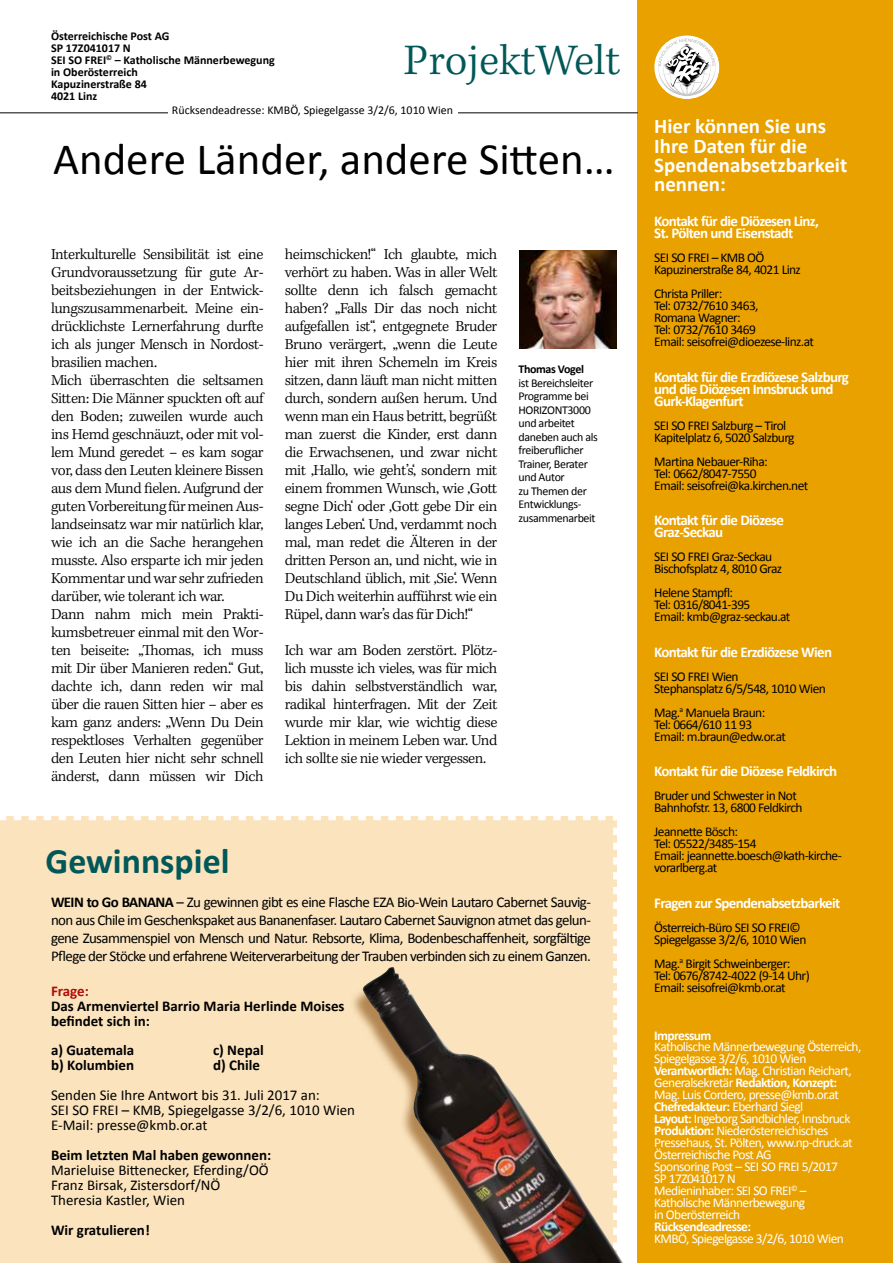
<style>
.page{position:relative;width:893px;height:1263px;background:#fff}
.page>*{position:absolute;margin:0;border:0;box-sizing:border-box;transform-origin:0 0}
.t1{font:45px "Calibri";color:#000}
.t2{font:44.85px "Kepler Std Light Capt";letter-spacing:-.005em;color:#005858}
.t3{font:700 35.85px "Calibri";color:#005858}
.t4{font:700 20.85px/19.5px "Calibri";color:#fff}
.t5{font:15.75px/18px "Kepler Std Light Capt";letter-spacing:-.03em;color:#000;text-align:justify}
.t6{font:15px/15px "Calibri";color:#000}
.t7{font:700 15px/12px "Calibri";letter-spacing:-.045em;color:#fff}
.t8{font:700 15px/15px "Calibri";color:#000}
.t9{font:700 15px "Calibri";letter-spacing:-.005em;color:#ae0f0a}
.t10{font:13.5px/12px "Calibri";letter-spacing:-.045em;color:#000}
.t11{font:13.5px/12px "Calibri";letter-spacing:-.045em;color:#fff}
.t12{font:700 13.5px "Calibri";letter-spacing:-.045em;color:#fff}
.t13{font:12px/13.5px "Calibri";letter-spacing:-.03em;color:#000}
.t14{font:700 12px/12px "Calibri";color:#000}
.t15{font:12px "Calibri";color:#000}
.t16{font:700 12px "Calibri";letter-spacing:-.03em;color:#000}
.s1{font-weight:700}
</style>
<div class="page">
<div style="left:638px;top:0;width:255px;height:1263px;background:#e9a100"></div>
<img style="left:519px;top:251px;width:98px;height:98px">
<div style="left:0;top:816px;width:617px;height:447px;background:#fae3bd"></div>
<svg style="left:654px;top:35px;width:65px;height:64px"></svg>
<svg style="left:319px;top:933px;width:319px;height:330px;background:#cdb599"></svg>
<hr style="left:0;top:113px;width:638px;height:1px;background:#000">
<div style="left:168px;top:105px;width:289px;height:35px;background:#fff"></div>
<p class="t14" style="left:51px;top:30px;width:225px">Österreichische Post AG<br>SP 17Z041017 N<br>SEI SO FREI<sup>©</sup> – Katholische Männerbewegung in Oberösterreich<br>Kapuzinerstraße 84<br>4021 Linz</p>
<h2 class="t2" style="left:404px;top:35px;width:218px">ProjektWelt</h2>
<p class="t15" style="left:172px;top:102px;width:283px">Rücksendeadresse: KMBÖ, Spiegelgasse 3/2/6, 1010 Wien</p>
<h1 class="t1" style="left:53px;top:130px;width:563px">Andere Länder, andere Sitten…</h1>
<p class="t5" style="left:51px;top:245px;width:214px;text-align:left">Interkulturelle Sensibilität ist eine<br>Grundvoraussetzung für gute Ar&shy;beitsbeziehungen in der Entwick&shy;lungszusammenarbeit. Meine ein&shy;drücklichste Lernerfahrung durfte ich als junger Mensch in Nordost&shy;brasilien machen.<br>Mich überraschten die seltsamen<br>Sitten: Die Männer spuckten oft auf den Boden; zuweilen wurde auch ins Hemd geschnäuzt, oder mit vol&shy;lem Mund geredet – es kam sogar vor, dass den Leuten kleinere Bissen aus dem Mund fielen. Aufgrund der guten Vorbereitung für meinen Aus&shy;landseinsatz war mir natürlich klar, wie ich an die Sache herangehen musste. Also ersparte ich mir jeden<br>Kommentar und war sehr zufrieden darüber, wie tolerant ich war.<br>Dann nahm mich mein Prakti&shy;kumsbetreuer einmal mit den Wor&shy;ten beiseite: „Thomas, ich muss mit Dir über Manieren reden.“ Gut, dachte ich, dann reden wir mal über die rauen Sitten hier – aber es kam ganz anders: „Wenn Du Dein respektloses Verhalten gegenüber den Leuten hier nicht sehr schnell änderst, dann müssen wir Dich</p>
<p class="t5" style="left:285px;top:245px;width:214px">heimschicken!“ Ich glaubte, mich verhört zu haben. Was in aller Welt sollte denn ich falsch gemacht haben? „Falls Dir das noch nicht aufgefallen ist“, entgegnete Bruder Bruno verärgert, „wenn die Leute hier mit ihren Schemeln im Kreis sitzen, dann läuft man nicht mitten durch, sondern außen herum. Und wenn man ein Haus betritt, begrüßt man zuerst die Kinder, erst dann die Erwachsenen, und zwar nicht mit ‚Hallo, wie geht’s‘, sondern mit einem frommen Wunsch, wie ‚Gott segne Dich‘ oder ‚Gott gebe Dir ein langes Leben‘. Und, verdammt noch mal, man redet die Älteren in der dritten Person an, und nicht, wie in Deutschland üblich, mit ‚Sie‘. Wenn Du Dich weiterhin aufführst wie ein Rüpel, dann war’s das für Dich!“</p>
<p class="t5" style="left:285px;top:641px;width:214px">Ich war am Boden zerstört. Plötz&shy;lich musste ich vieles, was für mich bis dahin selbstverständlich war, radikal hinterfragen. Mit der Zeit wurde mir klar, wie wichtig diese Lektion in meinem Leben war. Und ich sollte sie nie wieder vergessen.</p>
<p class="t16" style="left:518px;top:362px;width:67px">Thomas Vogel</p>
<p class="t13" style="left:518px;top:376px;width:81px">ist Bereichsleiter<br>Programme bei<br>HORIZONT3000 und arbeitet daneben auch als freiberuflicher<br>Trainer, Berater und Autor<br>zu Themen der<br>Entwicklungs&shy;zusammenarbeit</p>
<h3 class="t3" style="left:45px;top:838px;width:186px">Gewinnspiel</h3>
<p class="t6" style="left:51px;top:893px;width:541px;line-height:18px;text-align:justify"><span class="s1">WEIN to Go BANANA</span> – Zu gewinnen gibt es eine Flasche EZA Bio-Wein Lautaro Cabernet Sauvig&shy;non aus Chile im Geschenkspaket aus Bananenfaser. Lautaro Cabernet Sauvignon atmet das gelun&shy;gene Zusammenspiel von Mensch und Natur. Rebsorte, Klima, Bodenbeschaffenheit, sorgfältige Pflege der Stöcke und erfahrene Weiterverarbeitung der Trauben verbinden sich zu einem Ganzen.</p>
<p class="t9" style="left:51px;top:981px;width:39px">Frage:</p>
<p class="t8" style="left:51px;top:998px;width:295px">Das Armenviertel Barrio Maria Herlinde Moises befindet sich in:</p>
<p class="t8" style="left:51px;top:1043px;width:85px">a) Guatemala</p>
<p class="t8" style="left:213px;top:1043px;width:52px">c) Nepal</p>
<p class="t8" style="left:51px;top:1058px;width:85px">b) Kolumbien</p>
<p class="t8" style="left:213px;top:1058px;width:48px">d) Chile</p>
<p class="t6" style="left:51px;top:1088px;width:306px">Senden Sie Ihre Antwort bis 31. Juli 2017 an:<br>SEI SO FREI – KMB, Spiegelgasse 3/2/6, 1010 Wien<br>E-Mail: presse@kmb.or.at</p>
<p class="t8" style="left:51px;top:1147px;width:222px">Beim letzten Mal haben gewonnen:</p>
<p class="t6" style="left:51px;top:1162px;width:219px">Marieluise Bittenecker, Eferding/OÖ<br>Franz Birsak, Zistersdorf/NÖ<br>Theresia Kastler, Wien</p>
<p class="t8" style="left:51px;top:1222px;width:100px">Wir gratulieren!</p>
<h3 class="t4" style="left:654px;top:116px;width:195px">Hier können Sie uns<br>Ihre Daten für die<br>Spendenabsetzbarkeit nennen:</h3>
<p class="t7" style="left:654px;top:215px;width:166px">Kontakt für die Diözesen Linz,<br>St. Pölten und Eisenstadt</p>
<p class="t10" style="left:654px;top:252px;width:148px">SEI SO FREI – KMB OÖ<br>Kapuzinerstraße 84, 4021 Linz</p>
<p class="t10" style="left:654px;top:288px;width:161px">Christa Priller:<br>Tel: 0732/7610 3463,<br>Romana Wagner:<br>Tel: 0732/7610 3469<br>Email: seisofrei@dioezese-linz.at</p>
<p class="t7" style="left:654px;top:371px;width:196px">Kontakt für die Erzdiözese Salzburg und die Diözesen Innsbruck und<br>Gurk-Klagenfurt</p>
<p class="t10" style="left:654px;top:419px;width:142px">SEI SO FREI Salzburg – Tirol<br>Kapitelplatz 6, 5020 Salzburg</p>
<p class="t10" style="left:654px;top:455px;width:155px">Martina Nebauer-Riha:<br>Tel: 0662/8047-7550<br>Email: seisofrei@ka.kirchen.net</p>
<p class="t7" style="left:654px;top:514px;width:131px">Kontakt für die Diözese<br>Graz-Seckau</p>
<p class="t10" style="left:654px;top:551px;width:129px">SEI SO FREI Graz-Seckau<br>Bischofsplatz 4, 8010 Graz</p>
<p class="t10" style="left:654px;top:587px;width:138px">Helene Stampfl:<br>Tel: 0316/8041-395<br>Email: kmb@graz-seckau.at</p>
<p class="t7" style="left:654px;top:646px;width:179px">Kontakt für die Erzdiözese Wien</p>
<p class="t10" style="left:654px;top:670px;width:173px">SEI SO FREI Wien<br>Stephansplatz 6/5/548, 1010 Wien</p>
<p class="t10" style="left:654px;top:706px;width:133px">Mag.<sup>a</sup> Manuela Braun:<br>Tel: 0664/610 11 93<br>Email: m.braun@edw.or.at</p>
<p class="t7" style="left:654px;top:765px;width:184px">Kontakt für die Diözese Feldkirch</p>
<p class="t10" style="left:654px;top:790px;width:150px">Bruder und Schwester in Not<br>Bahnhofstr. 13, 6800 Feldkirch</p>
<p class="t10" style="left:654px;top:826px;width:189px">Jeannette Bösch:<br>Tel: 05522/3485-154<br>Email: jeannette.boesch@kath-kirche&shy;vorarlberg.at</p>
<p class="t7" style="left:654px;top:897px;width:188px">Fragen zur Spendenabsetzbarkeit</p>
<p class="t10" style="left:654px;top:921px;width:154px">Österreich-Büro SEI SO FREI©<br>Spiegelgasse 3/2/6, 1010 Wien</p>
<p class="t10" style="left:654px;top:957px;width:157px">Mag.<sup>a</sup> Birgit Schweinberger:<br>Tel: 0676/8742-4022 (9-14 Uhr)<br>Email: seisofrei@kmb.or.at</p>
<p class="t12" style="left:654px;top:1026px;width:59px">Impressum</p>
<p class="t11" style="left:654px;top:1041px;width:209px">Katholische Männerbewegung Österreich, Spiegelgasse 3/2/6, 1010 Wien <span class="s1">Verantwortlich:</span> Mag. Christian Reichart, Generalsekretär <span class="s1">Redaktion, Konzept:<br></span>Mag. Luis Cordero, presse@kmb.or.at <span class="s1">Chefredakteur:</span> Eberhard Siegl<br><span class="s1">Layout:</span> Ingeborg Sandbichler, Innsbruck <span class="s1">Produktion:</span> Niederösterreichisches Pressehaus, St. Pölten, www.np-druck.at Österreichische Post AG<br>Sponsoring Post – SEI SO FREI 5/2017<br>SP 17Z041017 N<br>Medieninhaber: SEI SO FREI<sup>©</sup> – Katholische Männerbewegung<br>in Oberösterreich</p>
<p class="t12" style="left:654px;top:1218px;width:98px">Rücksendeadresse:</p>
<p class="t11" style="left:654px;top:1232px;width:191px">KMBÖ, Spiegelgasse 3/2/6, 1010 Wien</p>
</div>
